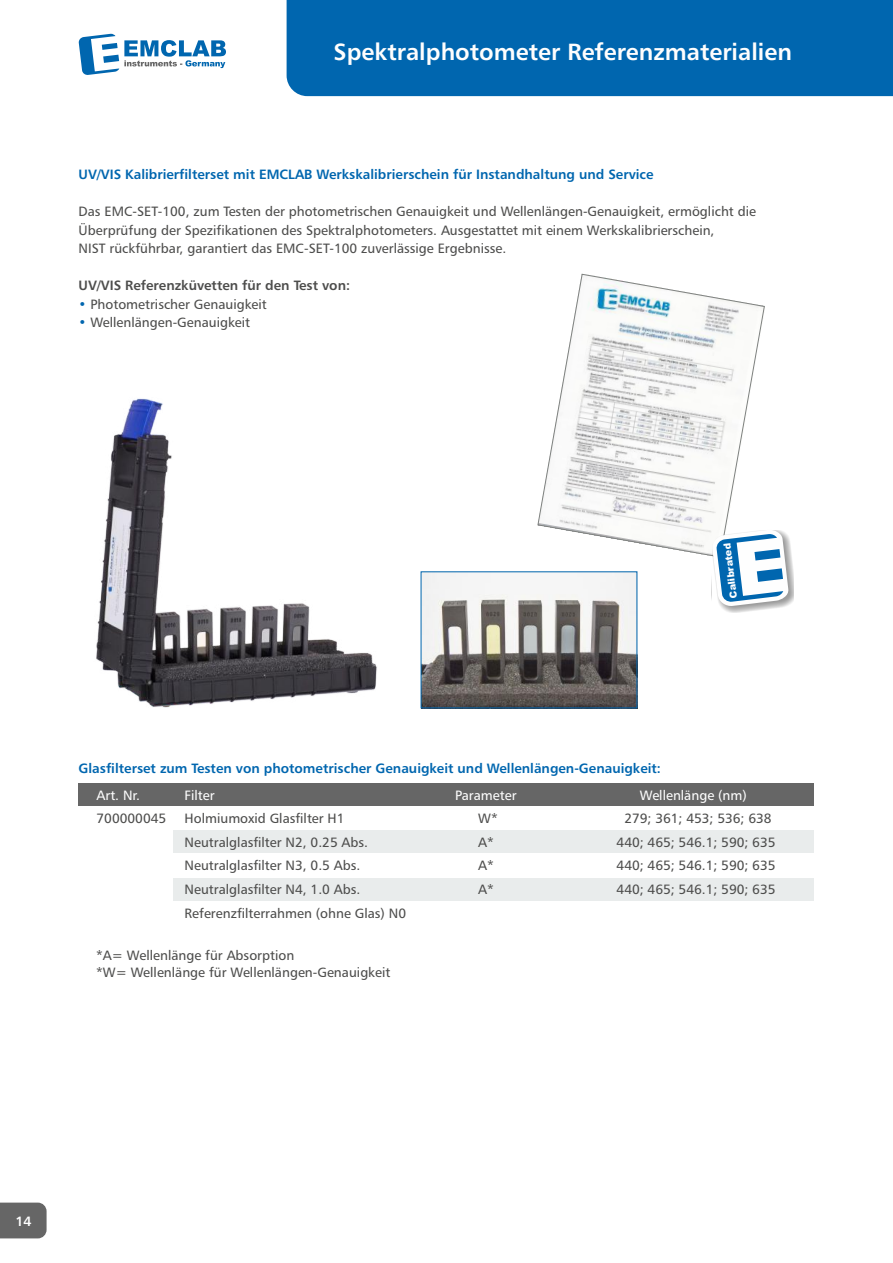
<style>
.page{position:relative;width:893px;height:1263px;background:#fff}
.page>*{position:absolute;margin:0;border:0;box-sizing:border-box;transform-origin:0 0}
.t1{font:23.4px "Humanist 777 BT Bold B";color:#fefefe}
.t2{font:13.5px/18.5px "Humanist 777 BT Roman B";color:#4d4d4c}
.t3{font:13.5px "Humanist 777 BT Bold B";color:#0066af}
.t4{font:13.5px "Humanist 777 BT Roman B";color:#fefefe}
.t5{font:13.5px "Humanist 777 BT Bold B";color:#4d4d4c}
.t6{font:13.5px "Humanist 777 BT Bold B";color:#fefefe}
.t7{font:900 9.75px "Arial";color:#fefefe}
.s1{color:#0066af}
</style>
<div class="page">
<div style="left:287px;top:0;width:606px;height:96px;background:#0066af"></div>
<svg style="left:78px;top:34px;width:148px;height:41px"></svg>
<img style="left:96px;top:398px;width:281px;height:310px">
<div style="left:79px;top:783px;width:735px;height:23px;background:#666"></div>
<div style="left:173px;top:830px;width:641px;height:23px;background:#e9ecec"></div>
<div style="left:173px;top:878px;width:641px;height:22px;background:#e9ecec"></div>
<img style="left:423px;top:573px;width:212px;height:133px">
<div style="left:421px;top:571px;width:216px;height:137px;border:1px solid #0066af"></div>
<svg style="left:537px;top:273px;width:228px;height:283px"></svg>
<div style="left:712px;top:531px;width:82px;height:82px;background:#000;opacity:.39"></div>
<svg style="left:711px;top:530px;width:78px;height:77px"></svg>
<div style="left:0;top:1202px;width:47px;height:36px;background:#666"></div>
<h1 class="t1" style="left:334px;top:42px;width:460px">Spektralphotometer Referenzmaterialien</h1>
<p class="t3" style="left:79px;top:169px;width:577px">UV/VIS Kalibrierfilterset mit EMCLAB Werkskalibrierschein für Instandhaltung und Service</p>
<p class="t2" style="left:79px;top:204px;width:679px">Das EMC-SET-100, zum Testen der photometrischen Genauigkeit und Wellenlängen-Genauigkeit, ermöglicht die<br>Überprüfung der Spezifikationen des Spektralphotometers. Ausgestattet mit einem Werkskalibrierschein,<br>NIST rückführbar, garantiert das EMC-SET-100 zuverlässige Ergebnisse.</p>
<p class="t5" style="left:79px;top:280px;width:273px">UV/VIS Referenzküvetten für den Test von:</p>
<p class="t2" style="left:79px;top:296px;width:190px"><span class="s1">•</span> Photometrischer Genauigkeit</p>
<p class="t2" style="left:79px;top:314px;width:173px"><span class="s1">•</span> Wellenlängen-Genauigkeit</p>
<p class="t7" style="left:730px;top:598px;width:57px;rotate:-97deg">Calibrated</p>
<p class="t3" style="left:79px;top:763px;width:584px">Glasfilterset zum Testen von photometrischer Genauigkeit und Wellenlängen-Genauigkeit:</p>
<p class="t4" style="left:97px;top:789px;width:45px">Art. Nr.</p>
<p class="t4" style="left:185px;top:789px;width:31px">Filter</p>
<p class="t4" style="left:455px;top:789px;width:63px">Parameter</p>
<p class="t4" style="left:640px;top:789px;width:108px">Wellenlänge (nm)</p>
<p class="t2" style="left:185px;top:834px;width:185px">Neutralglasfilter N2, 0.25 Abs.</p>
<p class="t2" style="left:478px;top:834px;width:17px">A*</p>
<p class="t2" style="left:617px;top:834px;width:160px">440; 465; 546.1; 590; 635</p>
<p class="t2" style="left:97px;top:810px;width:71px">700000045</p>
<p class="t2" style="left:185px;top:810px;width:161px">Holmiumoxid Glasfilter H1</p>
<p class="t2" style="left:478px;top:810px;width:21px">W*</p>
<p class="t2" style="left:624px;top:810px;width:149px">279; 361; 453; 536; 638</p>
<p class="t2" style="left:185px;top:858px;width:177px">Neutralglasfilter N3, 0.5 Abs.</p>
<p class="t2" style="left:478px;top:858px;width:17px">A*</p>
<p class="t2" style="left:617px;top:858px;width:160px">440; 465; 546.1; 590; 635</p>
<p class="t2" style="left:185px;top:905px;width:223px">Referenzfilterrahmen (ohne Glas) N0</p>
<p class="t2" style="left:185px;top:881px;width:177px">Neutralglasfilter N4, 1.0 Abs.</p>
<p class="t2" style="left:478px;top:881px;width:17px">A*</p>
<p class="t2" style="left:617px;top:881px;width:160px">440; 465; 546.1; 590; 635</p>
<p class="t2" style="left:96px;top:949px;width:296px;line-height:16.4px">*A= Wellenlänge für Absorption<br>*W= Wellenlänge für Wellenlängen-Genauigkeit</p>
<p class="t6" style="left:16px;top:1215px;width:18px">14</p>
</div>
